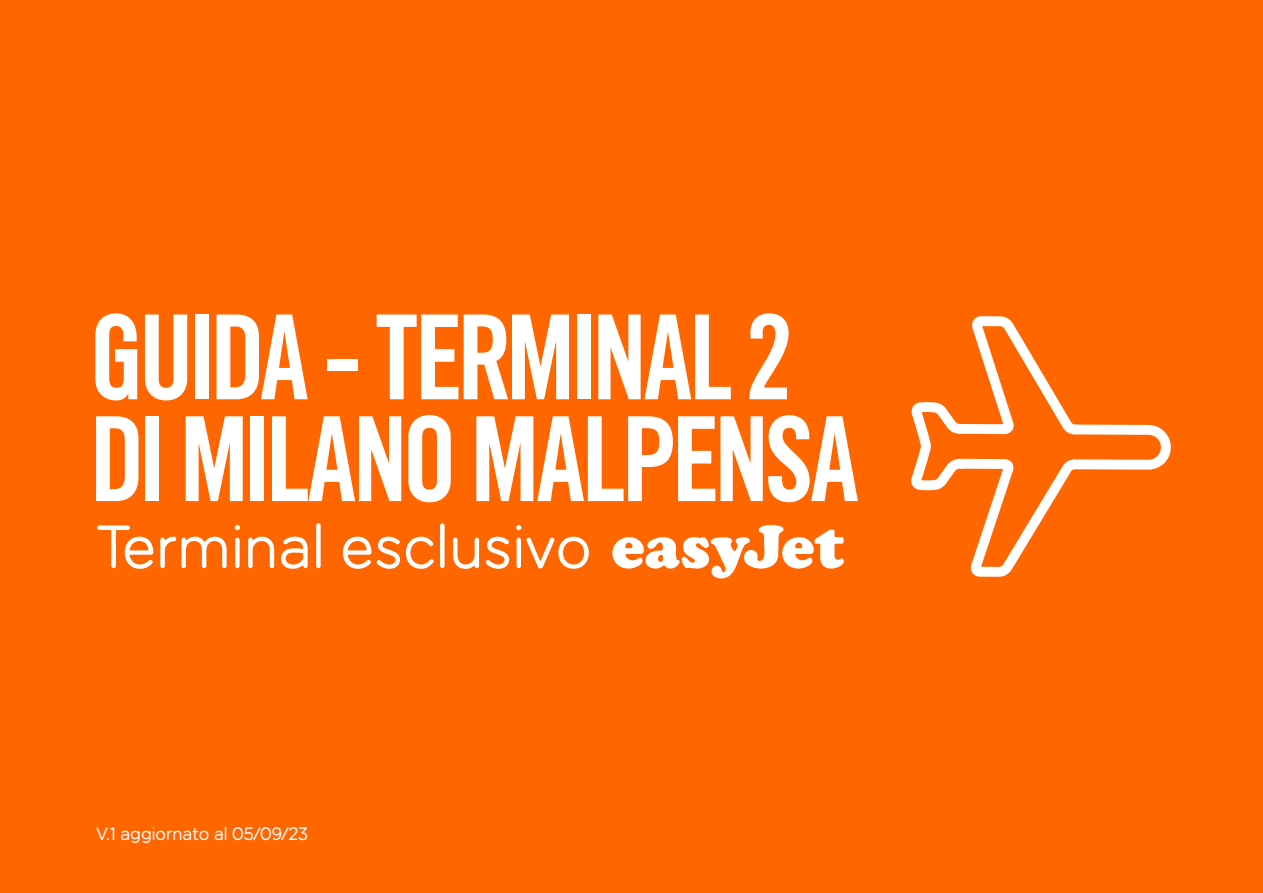
<style>
.page{position:relative;width:1263px;height:893px;background:#f60}
.page>*{position:absolute;margin:0;border:0;box-sizing:border-box;transform-origin:0 0}
.t1{font:129px/101.9px "easy Jet Headline";color:#fff}
.t2{font:61.05px "easy Jet Rounded";color:#fff}
.t3{font:18px "easy Jet Rounded";color:#fff}
</style>
<div class="page">
<svg style="left:612px;top:525px;width:232px;height:53px"></svg>
<svg style="left:911px;top:316px;width:260px;height:261px"></svg>
<p class="t1" style="left:92px;top:314px;width:767px">GUIDA - TERMINAL 2<br>DI MILANO MALPENSA</p>
<p class="t2" style="left:96px;top:511px;width:497px">Terminal esclusivo</p>
<p class="t3" style="left:96px;top:823px;width:213px">V.1 aggiornato al 05/09/23</p>
</div>
